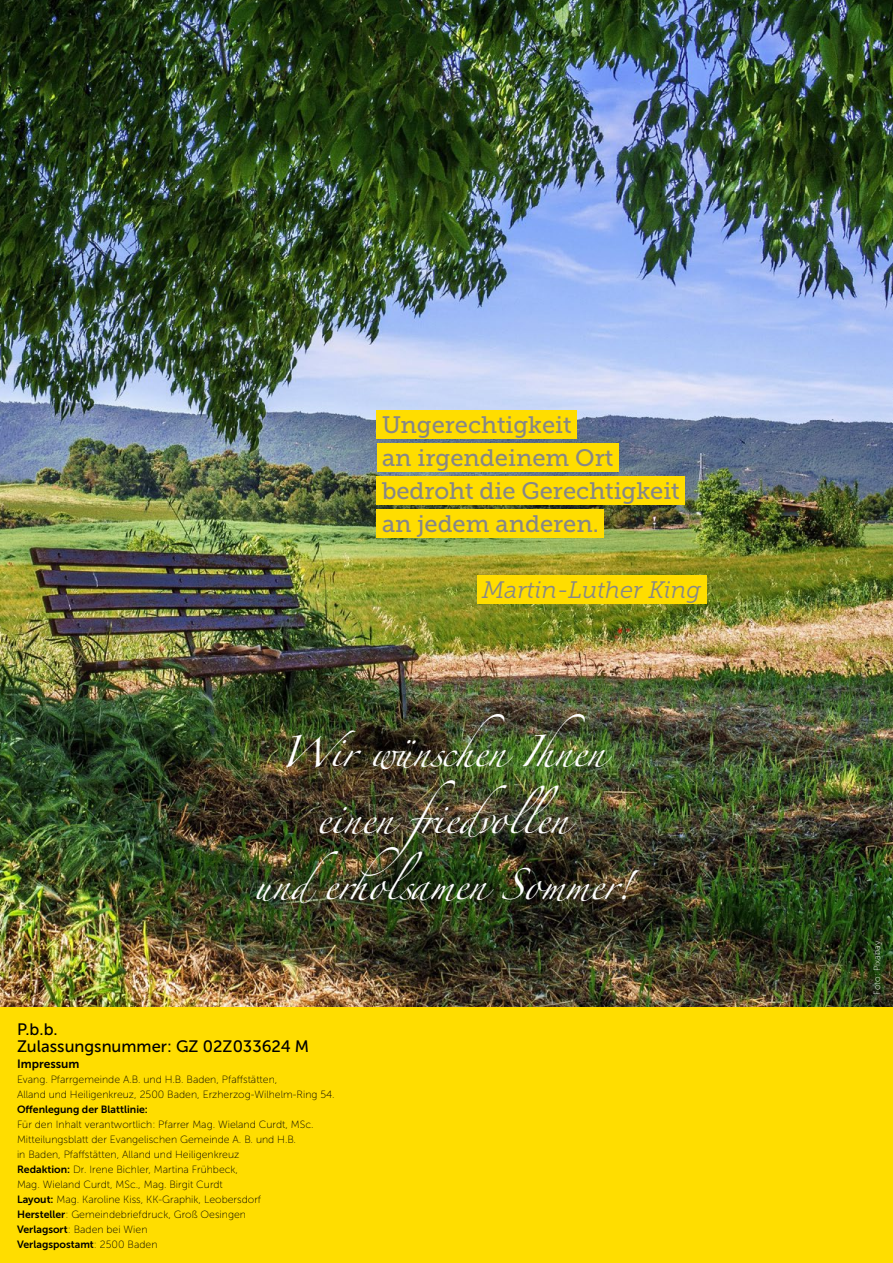
<style>
.page{position:relative;width:893px;height:1263px;background:#fff}
.page>*{position:absolute;margin:0;border:0;box-sizing:border-box;transform-origin:0 0}
.t1{font:28.35px "Zapfino";letter-spacing:-.02em;color:#fff}
.t2{font:23.7px/32.8px "Museo Slab 500";color:#878786}
.t3{font:italic 23.7px "Museo Slab 300";color:#878786}
.t4{font:16.5px/16.5px "Museo Sans 500";color:#000}
.t5{font:12px "Museo Sans 700";color:#000}
.t6{font:10.5px/15px "Museo Sans 100";color:#000}
.t7{font:10.5px "Museo Sans 700";color:#000}
.t8{font:9px "Museo Sans 100";color:#fff}
.s1{font-family:"Museo Sans 700"}
.s2{font-family:"Museo Sans 100"}
</style>
<div class="page">
<img style="left:0;top:0;width:893px;height:1008px">
<div style="left:0;top:1008px;width:893px;height:255px;background:#fd0"></div>
<div style="left:377px;top:410px;width:200px;height:29px;background:#fd0"></div>
<div style="left:377px;top:443px;width:242px;height:28px;background:#fd0"></div>
<div style="left:377px;top:476px;width:308px;height:28px;background:#fd0"></div>
<div style="left:377px;top:509px;width:227px;height:28px;background:#fd0"></div>
<div style="left:477px;top:575px;width:229px;height:28px;background:#fd0"></div>
<h2 class="t2" style="left:382px;top:409px;width:299px">Ungerechtigkeit<br>an irgendeinem Ort bedroht die Gerechtigkeit an jedem anderen.</h2>
<h2 class="t3" style="left:482px;top:577px;width:220px">Martin-Luther King</h2>
<h1 class="t1" style="left:280px;top:740px;width:326px">Wir wünschen Ihnen</h1>
<h1 class="t1" style="left:316px;top:806px;width:253px">einen friedvollen</h1>
<h1 class="t1" style="left:254px;top:873px;width:378px">underholsamen Sommer!</h1>
<h3 class="t4" style="left:17px;top:1021px;width:294px">P.b.b.<br>Zulassungsnummer: GZ 02Z033624 M</h3>
<p class="t5" style="left:17px;top:1057px;width:64px">Impressum</p>
<p class="t6" style="left:17px;top:1072px;width:319px">Evang. Pfarrgemeinde A.B. und H.B. Baden, Pfaffstätten,<br>Alland und Heiligenkreuz, 2500 Baden, Erzherzog-Wilhelm-Ring 54.</p>
<p class="t7" style="left:17px;top:1104px;width:132px">Offenlegung der Blattlinie:</p>
<p class="t6" style="left:17px;top:1117px;width:298px">Für den Inhalt verantwortlich: Pfarrer Mag. Wieland Curdt, MSc.<br>Mitteilungsblatt der Evangelischen Gemeinde A. B. und H.B.<br>in Baden, Pfaffstätten, Alland und Heiligenkreuz<br><span class="s1">Redaktion:</span> Dr. Irene Bichler, Martina Frühbeck,<br>Mag. Wieland Curdt, MSc., Mag. Birgit Curdt<br><span class="s1">Layout:</span> Mag. Karoline Kiss, KK-Graphik, Leobersdorf <span class="s1">Hersteller</span>: Gemeindebriefdruck, Groß Oesingen<br><span class="s1">Verlagsort</span>: Baden bei Wien</p>
<p class="t7" style="left:17px;top:1239px;width:142px">Verlagspostamt<span class="s2">: 2500 Baden</span></p>
<p class="t8" style="left:872px;top:995px;width:56px;rotate:-90deg">Foto: Pixabay</p>
</div>
